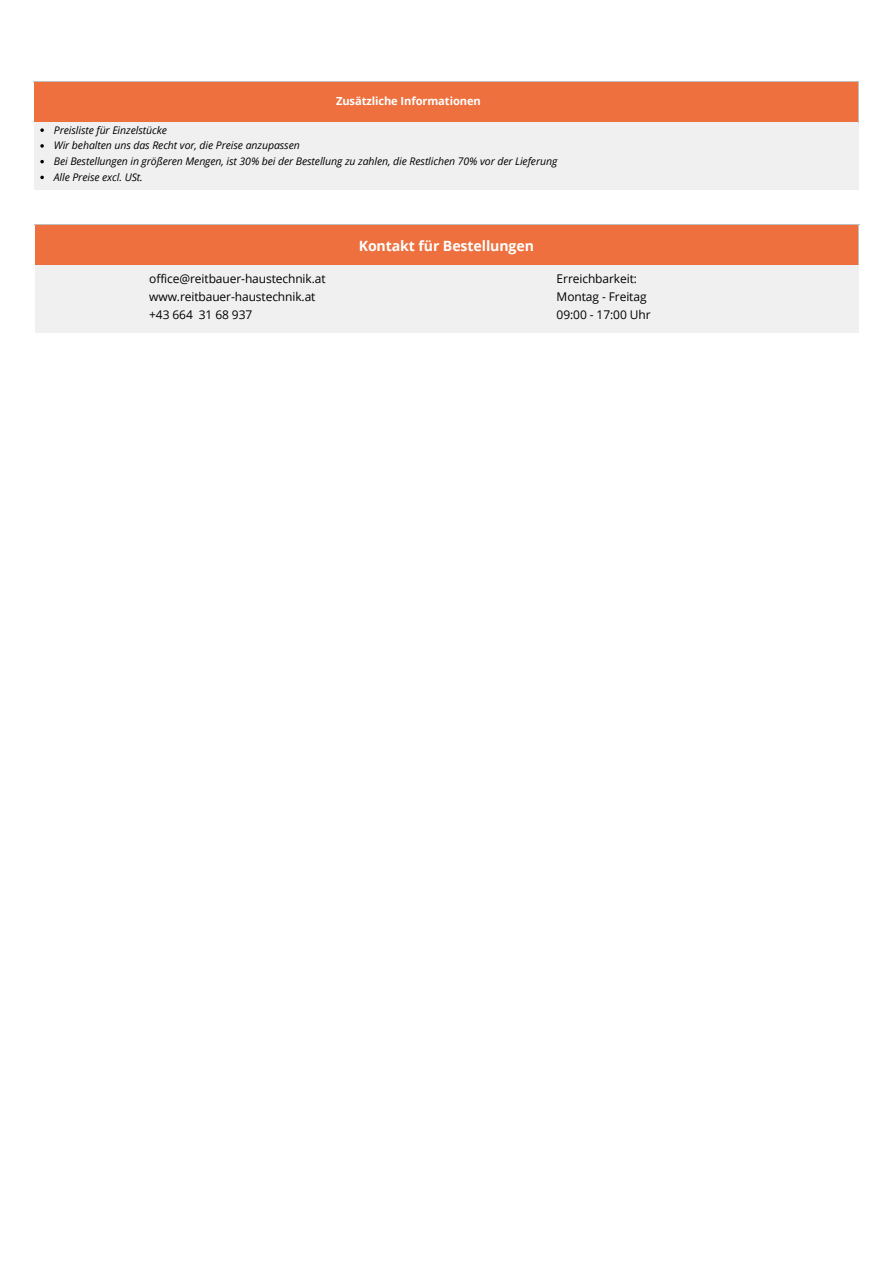
<style>
.page{position:relative;width:893px;height:1264px;background:#fff}
.page>*{position:absolute;margin:0;border:0;box-sizing:border-box;transform-origin:0 0}
.t1{font:700 14.1px "Open Sans";letter-spacing:-.01em;color:#fff}
.t2{font:12px/18px "Open Sans";letter-spacing:-.01em;color:#000}
.t3{font:700 11.1px "Open Sans";letter-spacing:-.01em;color:#fff}
.t4{font:italic 10.5px/15.8px "Open Sans";letter-spacing:-.01em;color:#000}
</style>
<div class="page">
<div style="left:34px;top:82px;width:824px;height:40px;background:#ed703e"></div>
<div style="left:34px;top:122px;width:824px;height:68px;background:#f0f0f0"></div>
<hr style="left:857px;top:82px;width:1px;height:40px;background:#c0c0c0">
<hr style="left:34px;top:81px;width:824px;height:1px;background:#c0c0c0">
<svg style="left:40px;top:128px;width:4px;height:4px"></svg>
<svg style="left:40px;top:144px;width:4px;height:4px"></svg>
<svg style="left:40px;top:160px;width:4px;height:3px"></svg>
<svg style="left:40px;top:176px;width:4px;height:3px"></svg>
<div style="left:34px;top:224px;width:824px;height:41px;background:#ed703e"></div>
<div style="left:34px;top:264px;width:824px;height:68px;background:#f0f0f0"></div>
<hr style="left:858px;top:225px;width:1px;height:40px;background:#c0c0c0">
<hr style="left:34px;top:224px;width:825px;height:1px;background:#c0c0c0">
<p class="t3" style="left:336px;top:93px;width:146px">Zusätzliche Informationen</p>
<p class="t4" style="left:54px;top:122px;width:505px">Preisliste für Einzelstücke<br>Wir behalten uns das Recht vor, die Preise anzupassen<br>Bei Bestellungen in größeren Mengen, ist 30% bei der Bestellung zu zahlen, die Restlichen 70% vor der Lieferung Alle Preise excl. USt.</p>
<h1 class="t1" style="left:358px;top:236px;width:177px">Kontakt für Bestellungen</h1>
<p class="t2" style="left:149px;top:269px;width:178px">office@reitbauer-haustechnik.at www.reitbauer-haustechnik.at +43 664 31 68 937</p>
<p class="t2" style="left:556px;top:269px;width:95px">Erreichbarkeit:<br>Montag - Freitag<br>09:00 - 17:00 Uhr</p>
</div>
